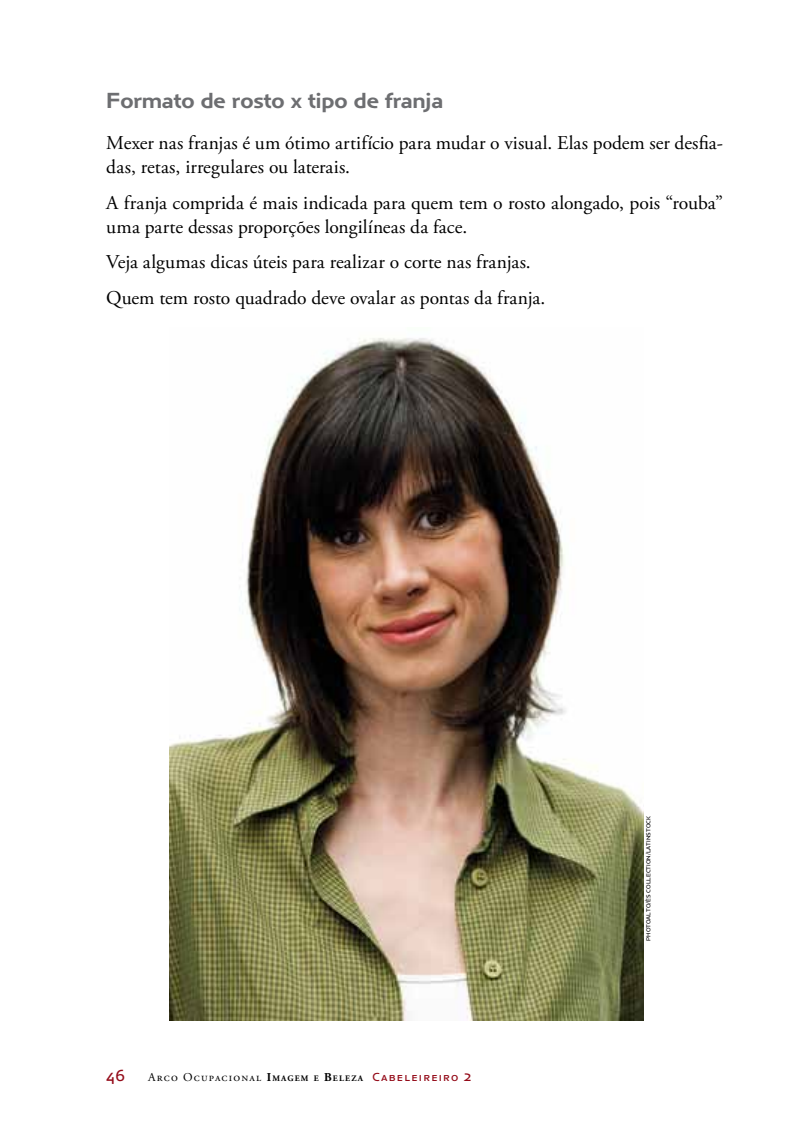
<style>
.page{position:relative;width:808px;height:1127px;background:#fff}
.page>*{position:absolute;margin:0;border:0;box-sizing:border-box;transform-origin:0 0}
.t1{font:22.5px "Anisette Petite Demi";letter-spacing:-.005em;color:#6d6e71}
.t2{font:19.5px/23.9px "Adobe Garamond Pro";letter-spacing:-.005em;color:#000}
.t3{font:16.5px "Anisette Petite";color:#940b19}
.t4{font:12px "Adobe Garamond Pro";letter-spacing:.1em;color:#000}
.t5{font:6px "Anisette Petite Caps";color:#000}
.s1{font-weight:700}
.s2{font-weight:700;font-size:8.4px}
.s3{font-family:"Anisette Petite Caps";color:#940b19}
.s4{font-family:"Anisette Petite";font-size:15px;color:#940b19}
</style>
<div class="page">
<img style="left:169px;top:338px;width:475px;height:682px">
<p class="t1" style="left:106px;top:87px;width:338px">Formato de rosto x tipo de franja</p>
<p class="t2" style="left:106px;top:132px;width:618px">Mexer nas franjas é um ótimo artifício para mudar o visual. Elas podem ser desfia&shy;das, retas, irregulares ou laterais.</p>
<p class="t2" style="left:106px;top:191px;width:618px">A franja comprida é mais indicada para quem tem o rosto alongado, pois “rouba” uma parte dessas proporções longilíneas da face.</p>
<p class="t2" style="left:106px;top:245px;width:440px;line-height:35.7px">Veja algumas dicas úteis para realizar o corte nas franjas.<br>Quem tem rosto quadrado deve ovalar as pontas da franja.</p>
<p class="t3" style="left:106px;top:1066px;width:20px">46</p>
<p class="t4" style="left:148px;top:1070px;width:325px">Arco Ocupacional <span class="s1">I</span><span class="s2">MAGEM E</span> <span class="s1">B</span><span class="s2">ELEZA</span> <span class="s3">Cabeleireiro</span> <span class="s4">2</span></p>
<p class="t5" style="left:645px;top:941px;width:126px;rotate:-90deg">PhotoAlto/Ès Collection/Latinstock</p>
</div>
